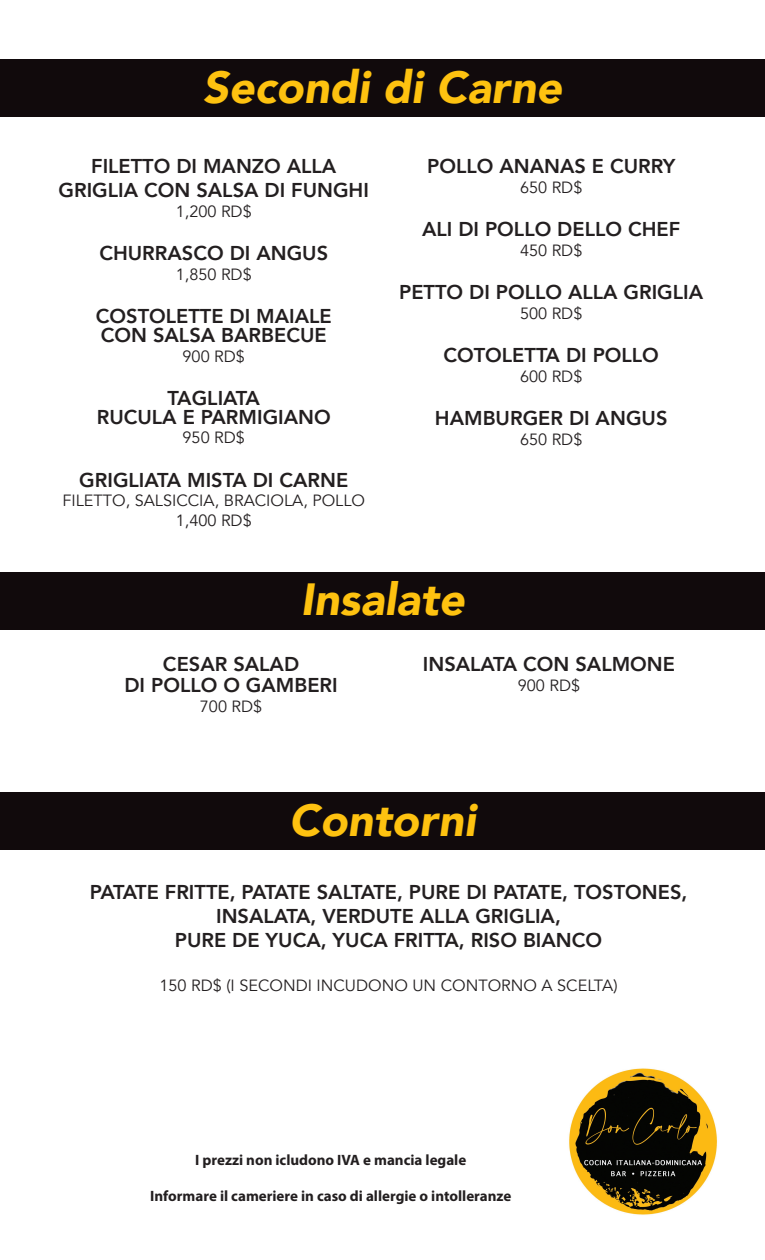
<style>
.page{position:relative;width:765px;height:1260px;background:#fff}
.page>*{position:absolute;margin:0;border:0;box-sizing:border-box;transform-origin:0 0}
.t1{font:italic 900 45px "Avenir";color:#fec210}
.t2{font:800 20px/24px "Avenir";color:#231f20;text-align:center}
.t3{font:16.25px/19.5px "Avenir";color:#231f20;text-align:center}
.t4{font:700 15px "Myriad Pro";color:#231f20}
</style>
<div class="page">
<img style="left:569px;top:1068px;width:148px;height:147px">
<div style="left:0;top:60px;width:765px;height:57px;background:#110a0c"></div>
<div style="left:0;top:572px;width:765px;height:57px;background:#110a0c"></div>
<div style="left:0;top:792px;width:765px;height:58px;background:#110a0c"></div>
<h1 class="t1" style="left:203px;top:50px;width:361px">Secondi di Carne</h1>
<p class="t2" style="left:59px;top:155px;width:312px">FILETTO DI MANZO ALLA<br>GRIGLIA CON SALSA DI FUNGHI</p>
<p class="t3" style="left:176px;top:202px;width:77px">1,200 RD$</p>
<p class="t2" style="left:99px;top:242px;width:230px">CHURRASCO DI ANGUS</p>
<p class="t3" style="left:176px;top:265px;width:77px">1,850 RD$</p>
<p class="t2" style="left:96px;top:307px;width:237px;line-height:18.8px;text-align:left">COSTOLETTE DI MAIALE<br>CON SALSA BARBECUE</p>
<p class="t3" style="left:183px;top:347px;width:64px">900 RD$</p>
<p class="t2" style="left:97px;top:389px;width:236px;line-height:18.8px">TAGLIATA<br>RUCULA E PARMIGIANO</p>
<p class="t3" style="left:183px;top:428px;width:64px">950 RD$</p>
<p class="t2" style="left:79px;top:468px;width:270px">GRIGLIATA MISTA DI CARNE</p>
<p class="t3" style="left:62px;top:491px;width:304px">FILETTO, SALSICCIA, BRACIOLA, POLLO<br>1,400 RD$</p>
<p class="t2" style="left:427px;top:155px;width:250px">POLLO ANANAS E CURRY</p>
<p class="t3" style="left:520px;top:178px;width:64px">650 RD$</p>
<p class="t2" style="left:422px;top:218px;width:260px">ALI DI POLLO DELLO CHEF</p>
<p class="t3" style="left:520px;top:241px;width:64px">450 RD$</p>
<p class="t2" style="left:399px;top:281px;width:306px">PETTO DI POLLO ALLA GRIGLIA</p>
<p class="t3" style="left:520px;top:304px;width:64px">500 RD$</p>
<p class="t2" style="left:443px;top:344px;width:217px">COTOLETTA DI POLLO</p>
<p class="t3" style="left:520px;top:367px;width:64px">600 RD$</p>
<p class="t2" style="left:435px;top:407px;width:234px">HAMBURGER DI ANGUS</p>
<p class="t3" style="left:520px;top:430px;width:64px">650 RD$</p>
<h1 class="t1" style="left:300px;top:563px;width:166px">Insalate</h1>
<p class="t2" style="left:124px;top:654px;width:215px;line-height:21.2px">CESAR SALAD<br>DI POLLO O GAMBERI</p>
<p class="t3" style="left:200px;top:697px;width:64px">700 RD$</p>
<p class="t2" style="left:423px;top:652px;width:254px">INSALATA CON SALMONE</p>
<p class="t3" style="left:518px;top:676px;width:64px">900 RD$</p>
<h1 class="t1" style="left:289px;top:783px;width:188px">Contorni</h1>
<p class="t2" style="left:90px;top:880px;width:599px">PATATE FRITTE, PATATE SALTATE, PURE DI PATATE, TOSTONES,<br>INSALATA, VERDUTE ALLA GRIGLIA,<br>PURE DE YUCA, YUCA FRITTA, RISO BIANCO</p>
<p class="t3" style="left:160px;top:976px;width:460px">150 RD$ (I SECONDI INCUDONO UN CONTORNO A SCELTA)</p>
<p class="t4" style="left:195px;top:1150px;width:273px">I prezzi non icludono IVA e mancia legale</p>
<p class="t4" style="left:150px;top:1186px;width:363px">Informare il cameriere in caso di allergie o intolleranze</p>
</div>
